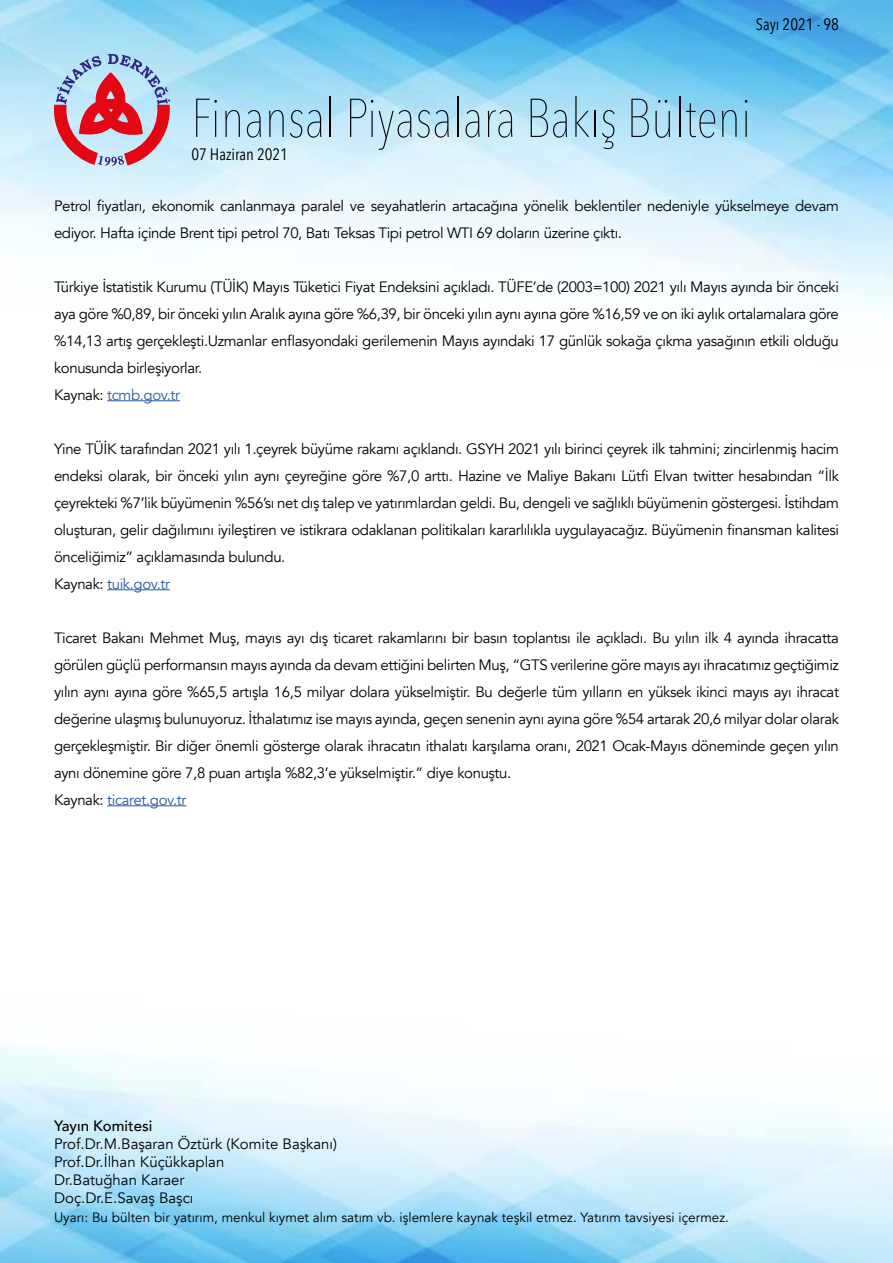
<style>
.page{position:relative;width:893px;height:1263px;background:#fff}
.page>*{position:absolute;margin:0;border:0;box-sizing:border-box;transform-origin:0 0}
.t1{font:200 54px "Avenir Next Condensed";color:#000}
.t2{font:16.5px "Avenir Next Condensed";color:#000}
.t3{font:15px/27px "Avenir";letter-spacing:-.025em;color:#000}
.t4{font:15px/18px "Avenir";color:#000}
.t5{font:500 15px "Avenir";color:#000}
.t6{font:13.5px "Avenir";color:#000}
.s1{color:#275b9b}
</style>
<div class="page">
<img style="left:0;top:0;width:893px;height:1263px">
<svg style="left:54px;top:54px;width:116px;height:112px;background:#c198ac"></svg>
<hr style="left:107px;top:400px;width:73px;height:1px;background:#275b9b">
<hr style="left:107px;top:589px;width:63px;height:1px;background:#275b9b">
<hr style="left:107px;top:805px;width:79px;height:1px;background:#275b9b">
<p class="t2" style="left:756px;top:10px;width:85px">Sayı 2021 - 98</p>
<h1 class="t1" style="left:191px;top:86px;width:561px">Finansal Piyasalara Bakış Bülteni</h1>
<p class="t2" style="left:191px;top:140px;width:98px">07 Haziran 2021</p>
<p class="t3" style="left:54px;top:192px;width:786px">Petrol fiyatları, ekonomik canlanmaya paralel ve seyahatlerin artacağına yönelik beklentiler nedeniyle yükselmeye devam ediyor. Hafta içinde Brent tipi petrol 70, Batı Teksas Tipi petrol WTI 69 doların üzerine çıktı.</p>
<p class="t3" style="left:54px;top:273px;width:786px">Türkiye İstatistik Kurumu (TÜİK) Mayıs Tüketici Fiyat Endeksini açıkladı. TÜFE’de (2003=100) 2021 yılı Mayıs ayında bir önceki aya göre %0,89, bir önceki yılın Aralık ayına göre %6,39, bir önceki yılın aynı ayına göre %16,59 ve on iki aylık ortalamalara göre %14,13 artış gerçekleşti.Uzmanlar enflasyondaki gerilemenin Mayıs ayındaki 17 günlük sokağa çıkma yasağının etkili olduğu konusunda birleşiyorlar.<br>Kaynak: <span class="s1">tcmb.gov.tr</span></p>
<p class="t3" style="left:54px;top:435px;width:786px">Yine TÜİK tarafından 2021 yılı 1.çeyrek büyüme rakamı açıklandı. GSYH 2021 yılı birinci çeyrek ilk tahmini; zincirlenmiş hacim endeksi olarak, bir önceki yılın aynı çeyreğine göre %7,0 arttı. Hazine ve Maliye Bakanı Lütfi Elvan twitter hesabından “İlk çeyrekteki %7’lik büyümenin %56’sı net dış talep ve yatırımlardan geldi. Bu, dengeli ve sağlıklı büyümenin göstergesi. İstihdam oluşturan, gelir dağılımını iyileştiren ve istikrara odaklanan politikaları kararlılıkla uygulayacağız. Büyümenin finansman kalitesi önceliğimiz” açıklamasında bulundu.<br>Kaynak: <span class="s1">tuik.gov.tr</span></p>
<p class="t3" style="left:54px;top:624px;width:786px">Ticaret Bakanı Mehmet Muş, mayıs ayı dış ticaret rakamlarını bir basın toplantısı ile açıkladı. Bu yılın ilk 4 ayında ihracatta görülen güçlü performansın mayıs ayında da devam ettiğini belirten Muş, “GTS verilerine göre mayıs ayı ihracatımız geçtiğimiz yılın aynı ayına göre %65,5 artışla 16,5 milyar dolara yükselmiştir. Bu değerle tüm yılların en yüksek ikinci mayıs ayı ihracat değerine ulaşmış bulunuyoruz. İthalatımız ise mayıs ayında, geçen senenin aynı ayına göre %54 artarak 20,6 milyar dolar olarak gerçekleşmiştir. Bir diğer önemli gösterge olarak ihracatın ithalatı karşılama oranı, 2021 Ocak-Mayıs döneminde geçen yılın aynı dönemine göre 7,8 puan artışla %82,3’e yükselmiştir.” diye konuştu.<br>Kaynak: <span class="s1">ticaret.gov.tr</span></p>
<p class="t5" style="left:54px;top:1112px;width:100px">Yayın Komitesi</p>
<p class="t4" style="left:54px;top:1135px;width:285px">Prof.Dr.M.Başaran Öztürk (Komite Başkanı)<br>Prof.Dr.İlhan Küçükkaplan<br>Dr.Batuğhan Karaer<br>Doç.Dr.E.Savaş Başcı</p>
<p class="t6" style="left:54px;top:1210px;width:676px">Uyarı: Bu bülten bir yatırım, menkul kıymet alım satım vb. işlemlere kaynak teşkil etmez. Yatırım tavsiyesi içermez.</p>
</div>
